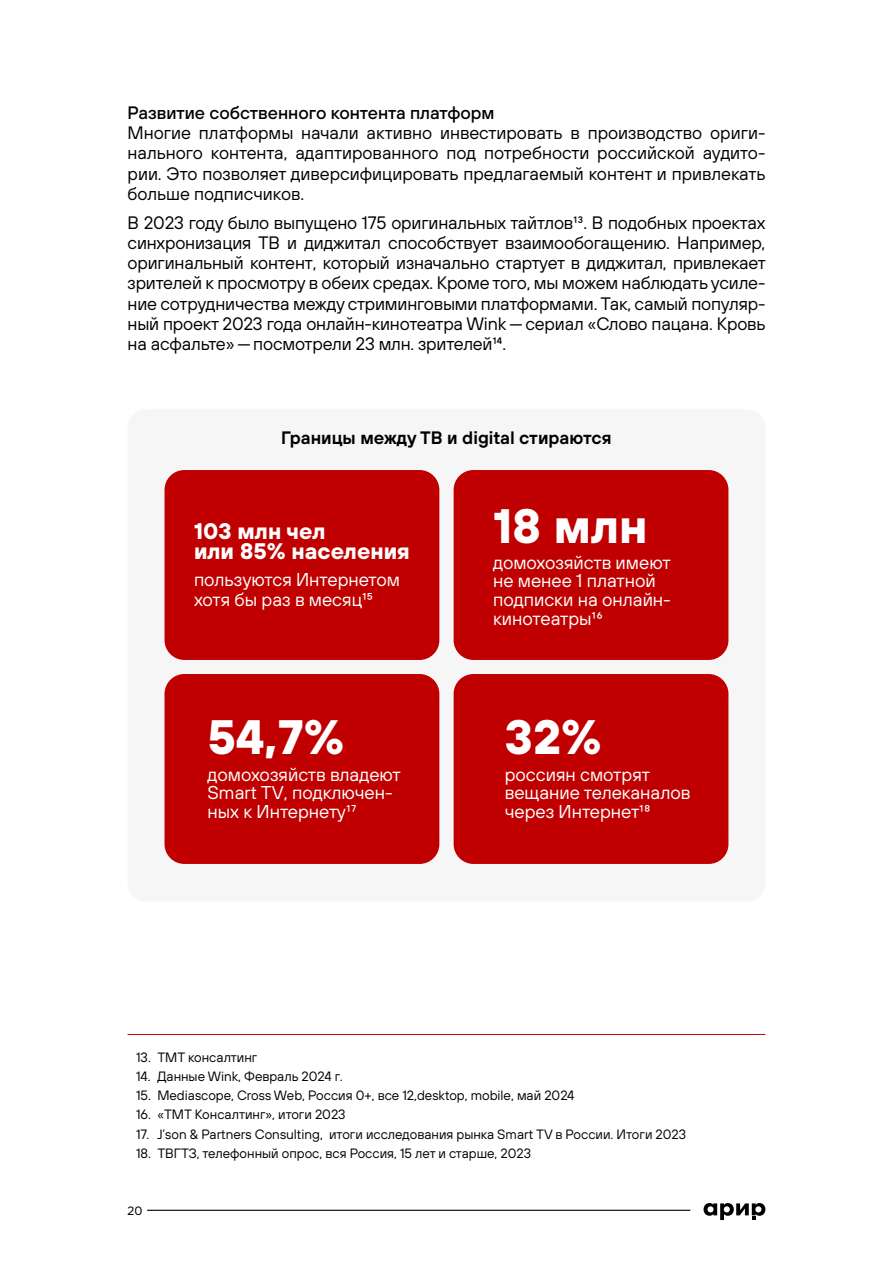
<style>
.page{position:relative;width:893px;height:1263px;background:#fff}
.page>*{position:absolute;margin:0;border:0;box-sizing:border-box;transform-origin:0 0}
.t1{font:700 48.3px "TT Hoves";color:#fff}
.t2{font:700 22.5px/20px "TT Hoves";color:#fff}
.t3{font:18.6px/18.6px "TT Hoves";color:#fff}
.t4{font:18px/20.2px "TT Hoves";letter-spacing:-.01em;color:#000;text-align:justify}
.t5{font:500 18px "TT Hoves";color:#000}
.t6{font:600 18px "TT Hoves";color:#000}
.t7{font:13.5px "TT Hoves";color:#000}
.t8{font:12px "Onest";color:#000}
</style>
<div class="page">
<div style="left:128px;top:409px;width:637px;height:492px;background:#f6f6f6;border-radius:18px"></div>
<hr style="left:147px;top:1210px;width:543px;height:1px;background:#000">
<svg style="left:703px;top:1203px;width:62px;height:17px"></svg>
<hr style="left:128px;top:1034px;width:637px;height:1px;background:#c00000">
<div style="left:165px;top:470px;width:274px;height:190px;background:#c00000;border-radius:20px"></div>
<div style="left:454px;top:470px;width:274px;height:190px;background:#c00000;border-radius:20px"></div>
<div style="left:165px;top:674px;width:274px;height:190px;background:#c00000;border-radius:20px"></div>
<div style="left:454px;top:674px;width:274px;height:190px;background:#c00000;border-radius:20px"></div>
<p class="t5" style="left:128px;top:101px;width:369px">Развитие собственного контента платформ</p>
<p class="t4" style="left:128px;top:122px;width:639px">Многие платформы начали активно инвестировать в производство ориги&shy;нального контента, адаптированного под потребности российской аудито&shy;рии. Это позволяет диверсифицировать предлагаемый контент и привлекать больше подписчиков.</p>
<p class="t4" style="left:128px;top:212px;width:640px">В 2023 году было выпущено 175 оригинальных тайтлов13. В подобных проектах синхронизация ТВ и диджитал способствует взаимообогащению. Например, оригинальный контент, который изначально стартует в диджитал, привлекает зрителей к просмотру в обеих средах. Кроме того, мы можем наблюдать усиле&shy;ние сотрудничества между стриминговыми платформами. Так, самый популяр&shy;ный проект 2023 года онлайн-кинотеатра Wink — сериал «Слово пацана. Кровь на асфальте» — посмотрели 23 млн. зрителей14.</p>
<p class="t6" style="left:281px;top:426px;width:332px">Границы между ТВ и digital стираются</p>
<p class="t2" style="left:194px;top:520px;width:217px">103 млн чел<br>или 85% населения</p>
<p class="t3" style="left:194px;top:569px;width:208px;line-height:20px">пользуются Интернетом хотя бы раз в месяц15</p>
<h1 class="t1" style="left:493px;top:493px;width:156px">18 млн</h1>
<p class="t3" style="left:493px;top:553px;width:179px">домохозяйств имеют не менее 1 платной подписки на онлайн&shy;кинотеатры16</p>
<h1 class="t1" style="left:208px;top:704px;width:138px">54,7%</h1>
<h1 class="t1" style="left:505px;top:704px;width:98px">32%</h1>
<p class="t3" style="left:208px;top:765px;width:195px">домохозяйств владеют<br>Smart TV, подключен&shy;ных к Интернету17</p>
<p class="t3" style="left:505px;top:765px;width:187px">россиян смотрят вещание телеканалов через Интернет18</p>
<p class="t7" style="left:136px;top:1048px;width:123px">13. ТМТ консалтинг</p>
<p class="t7" style="left:136px;top:1068px;width:208px">14. Данные Wink, Февраль 2024 г.</p>
<p class="t7" style="left:136px;top:1087px;width:440px">15. Mediascope, Cross Web, Россия 0+, все 12,desktop, mobile, май 2024</p>
<p class="t7" style="left:136px;top:1106px;width:211px">16. «ТМТ Консалтинг», итоги 2023</p>
<p class="t7" style="left:136px;top:1125px;width:552px">17. J’son &amp; Partners Consulting, итоги исследования рынка Smart TV в России. Итоги 2023</p>
<p class="t7" style="left:136px;top:1145px;width:397px">18. ТВГТЗ, телефонный опрос, вся Россия, 15 лет и старше, 2023</p>
<p class="t8" style="left:128px;top:1203px;width:16px">20</p>
</div>
